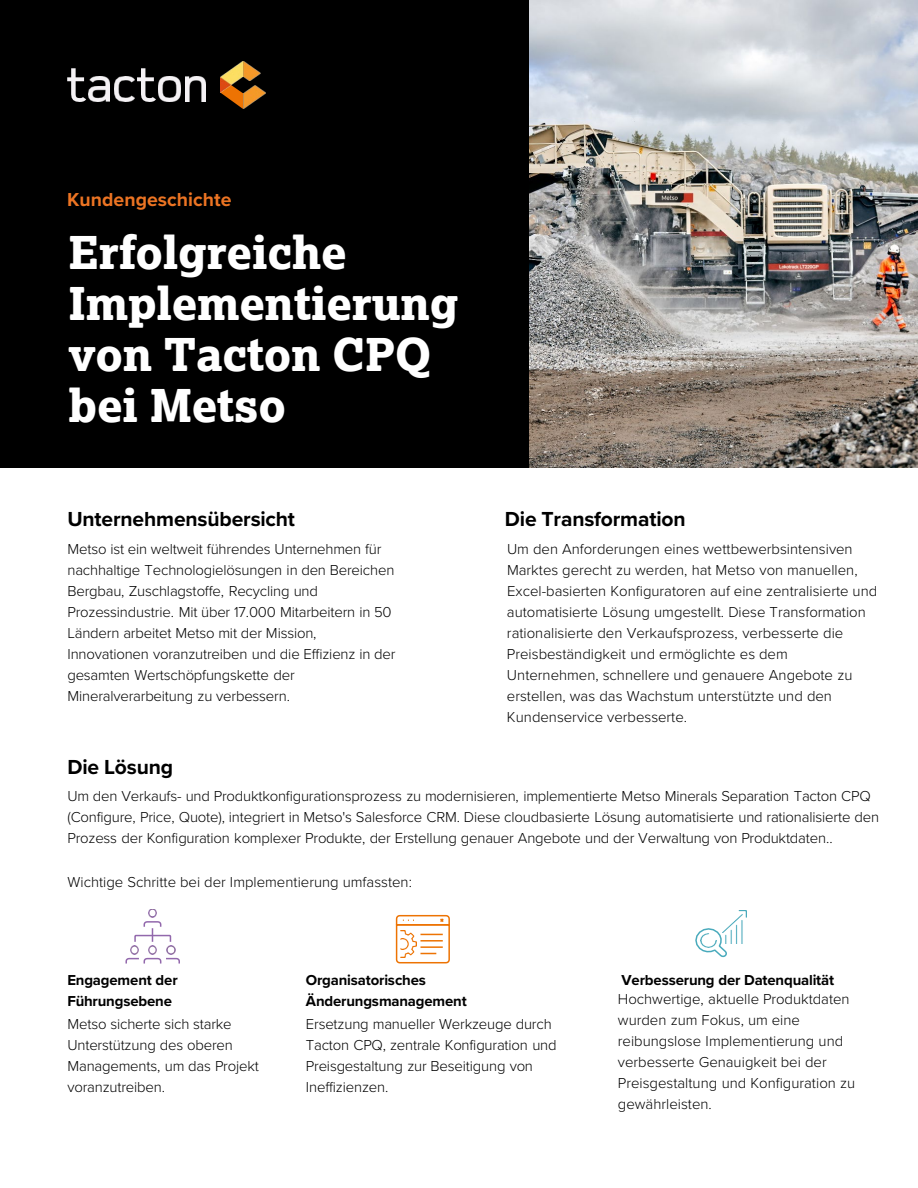
<style>
.page{position:relative;width:918px;height:1188px;background:#fff}
.page>*{position:absolute;margin:0;border:0;box-sizing:border-box;transform-origin:0 0}
.t1{font:800 45px/51px "Lexia";letter-spacing:-.005em;color:#fff}
.t2{font:700 21px "Proxima Nova";letter-spacing:-.005em;color:#000}
.t3{font:700 19.5px "Proxima Nova";letter-spacing:.005em;color:#ec7423}
.t4{font:300 15px/21px "Proxima Nova";letter-spacing:-.01em;color:#000}
.t5{font:700 15px/21px "Proxima Nova";letter-spacing:-.01em;color:#000}
</style>
<div class="page">
<div style="left:0;top:0;width:532px;height:467px;background:#000"></div>
<img style="left:158px;top:77px;width:22px;height:25px">
<img style="left:185px;top:77px;width:21px;height:25px">
<img style="left:114px;top:77px;width:20px;height:25px">
<img style="left:88px;top:77px;width:22px;height:25px">
<svg style="left:67px;top:68px;width:19px;height:34px"></svg>
<svg style="left:137px;top:68px;width:19px;height:34px"></svg>
<img style="left:220px;top:62px;width:46px;height:47px">
<svg style="left:125px;top:909px;width:55px;height:55px"></svg>
<img style="left:728px;top:910px;width:19px;height:33px">
<svg style="left:695px;top:927px;width:33px;height:31px"></svg>
<img style="left:701px;top:933px;width:15px;height:14px">
<svg style="left:395px;top:914px;width:55px;height:50px"></svg>
<img style="left:529px;top:0;width:389px;height:467px">
<p class="t3" style="left:67px;top:185px;width:166px">Kundengeschichte</p>
<h1 class="t1" style="left:69px;top:226px;width:392px">Erfolgreiche<br>Implementierung von Tacton CPQ bei Metso</h1>
<p class="t2" style="left:67px;top:503px;width:229px">Unternehmensübersicht</p>
<p class="t4" style="left:67px;top:538px;width:329px">Metso ist ein weltweit führendes Unternehmen für nachhaltige Technologielösungen in den Bereichen Bergbau, Zuschlagstoffe, Recycling und Prozessindustrie. Mit über 17.000 Mitarbeitern in 50<br>Ländern arbeitet Metso mit der Mission, Innovationen voranzutreiben und die Effizienz in der gesamten Wertschöpfungskette der Mineralverarbeitung zu verbessern.</p>
<p class="t2" style="left:505px;top:503px;width:182px">Die Transformation</p>
<p class="t4" style="left:507px;top:538px;width:372px">Um den Anforderungen eines wettbewerbsintensiven Marktes gerecht zu werden, hat Metso von manuellen, Excel-basierten Konfiguratoren auf eine zentralisierte und automatisierte Lösung umgestellt. Diese Transformation rationalisierte den Verkaufsprozess, verbesserte die Preisbeständigkeit und ermöglichte es dem Unternehmen, schnellere und genauere Angebote zu erstellen, was das Wachstum unterstützte und den Kundenservice verbesserte.</p>
<p class="t2" style="left:67px;top:752px;width:107px">Die Lösung</p>
<p class="t4" style="left:67px;top:785px;width:813px">Um den Verkaufs- und Produktkonfigurationsprozess zu modernisieren, implementierte Metso Minerals Separation Tacton CPQ (Configure, Price, Quote), integriert in Metso's Salesforce CRM. Diese cloudbasierte Lösung automatisierte und rationalisierte den<br>Prozess der Konfiguration komplexer Produkte, der Erstellung genauer Angebote und der Verwaltung von Produktdaten..</p>
<p class="t4" style="left:67px;top:871px;width:346px">Wichtige Schritte bei der Implementierung umfassten:</p>
<p class="t5" style="left:67px;top:969px;width:112px">Engagement der<br>Führungsebene</p>
<p class="t4" style="left:67px;top:1012px;width:193px">Metso sicherte sich starke<br>Unterstützung des oberen<br>Managements, um das Projekt voranzutreiben.</p>
<p class="t5" style="left:306px;top:969px;width:162px">Organisatorisches<br>Änderungsmanagement</p>
<p class="t4" style="left:306px;top:1012px;width:252px">Ersetzung manueller Werkzeuge durch Tacton CPQ, zentrale Konfiguration und Preisgestaltung zur Beseitigung von Ineffizienzen.</p>
<p class="t5" style="left:622px;top:969px;width:214px">Verbesserung der Datenqualität</p>
<p class="t4" style="left:618px;top:988px;width:239px">Hochwertige, aktuelle Produktdaten wurden zum Fokus, um eine reibungslose Implementierung und verbesserte Genauigkeit bei der<br>Preisgestaltung und Konfiguration zu gewährleisten.</p>
</div>
